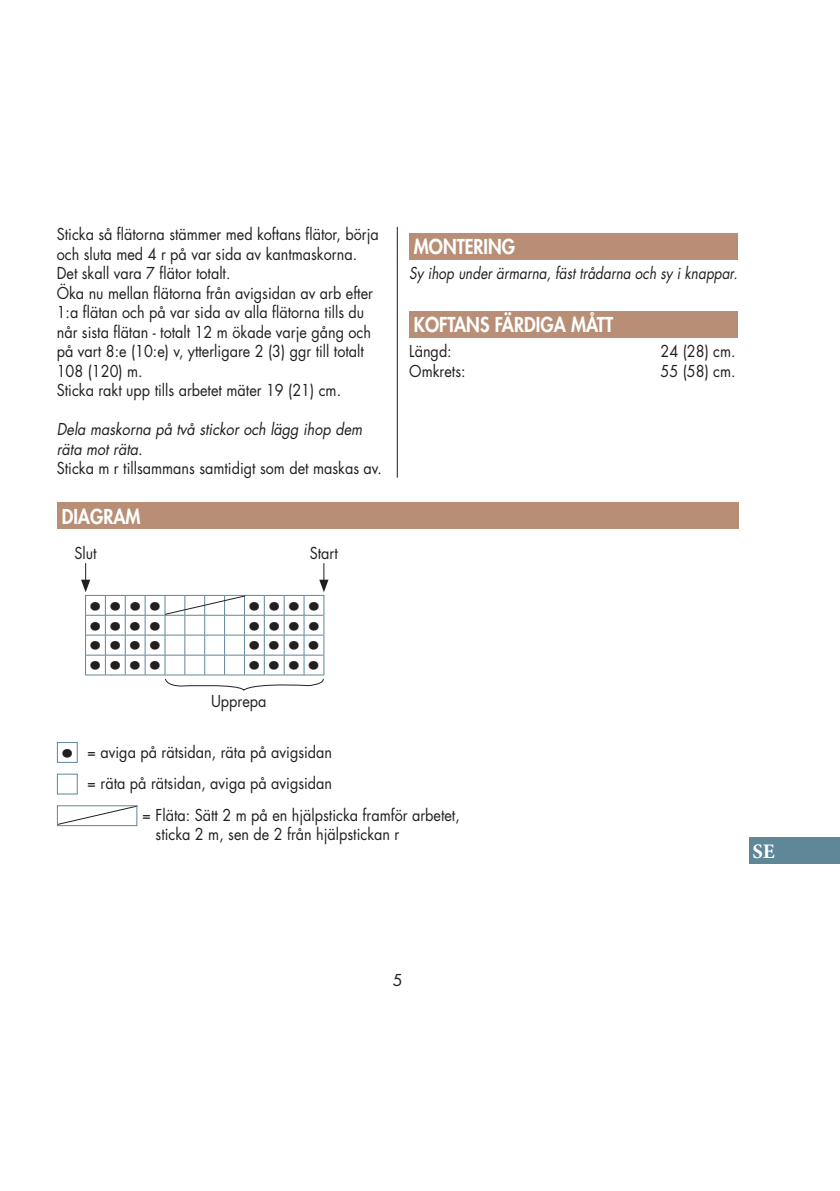
<style>
.page{position:relative;width:840px;height:1191px;background:#fff}
.page>*{position:absolute;margin:0;border:0;box-sizing:border-box;transform-origin:0 0}
.t1{font:23px "Futura Std";color:#231f20;scale:1.1 1}
.t2{font:700 20.6px "Minion Pro";color:#fff}
.t3{font:800 20px "Futura Std";color:#fff;scale:.9 1}
.t4{font:16px/19.6px "Futura Std";color:#231f20;scale:.9 1}
.t5{font:italic 16px/19.6px "Futura Std";color:#231f20;scale:.9 1}
.t6{font:italic 16px "Futura Std";color:#231f20;scale:.85 1}
.t7{font:16px "Futura Std";color:#231f20}
</style>
<div class="page">
<div style="left:748px;top:837px;width:91px;height:27px;background:#5f8798"></div>
<div style="left:57px;top:502px;width:680px;height:27px;background:#b88e76"></div>
<svg style="left:56px;top:805px;width:82px;height:20px"></svg>
<div style="left:57px;top:742px;width:20px;height:20px;border:1px solid #5f8798"></div>
<div style="left:57px;top:774px;width:20px;height:20px;border:1px solid #5f8798"></div>
<div style="left:57px;top:805px;width:80px;height:21px;border:1px solid #5f8798"></div>
<div style="left:409px;top:233px;width:328px;height:26px;background:#b88e76"></div>
<div style="left:409px;top:311px;width:328px;height:26px;background:#b88e76"></div>
<svg style="left:81px;top:563px;width:247px;height:128px"></svg>
<hr style="left:397px;top:227px;width:1px;height:251px;background:#231f20">
<p class="t4" style="left:57px;top:224px;width:359px">Sticka så flätorna stämmer med koftans flätor, börja och sluta med 4 r på var sida av kantmaskorna.<br>Det skall vara 7 flätor totalt.<br>Öka nu mellan flätorna från avigsidan av arb efter 1:a flätan och på var sida av alla flätorna tills du når sista flätan - totalt 12 m ökade varje gång och på vart 8:e (10:e) v, ytterligare 2 (3) ggr till totalt 108 (120) m.<br>Sticka rakt upp tills arbetet mäter 19 (21) cm.</p>
<p class="t5" style="left:57px;top:420px;width:341px">Dela maskorna på två stickor och lägg ihop dem räta mot räta.</p>
<p class="t4" style="left:57px;top:459px;width:362px">Sticka m r tillsammans samtidigt som det maskas av.</p>
<p class="t3" style="left:62px;top:503px;width:89px">DIAGRAM</p>
<p class="t4" style="left:74px;top:543px;width:26px">Slut</p>
<p class="t4" style="left:309px;top:543px;width:33px">Start</p>
<h1 class="t1" style="left:88px;top:591px;width:69px">••••</h1>
<h1 class="t1" style="left:247px;top:591px;width:69px">••••</h1>
<h1 class="t1" style="left:88px;top:611px;width:69px">••••</h1>
<h1 class="t1" style="left:247px;top:611px;width:69px">••••</h1>
<h1 class="t1" style="left:88px;top:631px;width:69px">••••</h1>
<h1 class="t1" style="left:246px;top:631px;width:69px">••••</h1>
<h1 class="t1" style="left:88px;top:651px;width:69px">••••</h1>
<h1 class="t1" style="left:246px;top:651px;width:69px">••••</h1>
<p class="t4" style="left:211px;top:691px;width:63px">Upprepa</p>
<p class="t3" style="left:413px;top:234px;width:114px">MONTERING</p>
<p class="t6" style="left:409px;top:263px;width:387px">Sy ihop under ärmarna, fäst trådarna och sy i knappar.</p>
<p class="t3" style="left:413px;top:312px;width:223px">KOFTANS FÄRDIGA MÅTT</p>
<p class="t4" style="left:409px;top:341px;width:49px">Längd:</p>
<p class="t4" style="left:660px;top:341px;width:85px">24 (28) cm.</p>
<p class="t4" style="left:409px;top:361px;width:64px">Omkrets:</p>
<p class="t4" style="left:660px;top:361px;width:85px">55 (58) cm.</p>
<h1 class="t1" style="left:60px;top:738px;width:15px">•</h1>
<p class="t4" style="left:87px;top:742px;width:273px">= aviga på rätsidan, räta på avigsidan</p>
<p class="t4" style="left:87px;top:773px;width:273px">= räta på rätsidan, aviga på avigsidan</p>
<p class="t4" style="left:142px;top:805px;width:354px">= Fläta: Sätt 2 m på en hjälpsticka framför arbetet,</p>
<p class="t4" style="left:155px;top:824px;width:272px">sticka 2 m, sen de 2 från hjälpstickan r</p>
<p class="t2" style="left:752px;top:837px;width:24px">SE</p>
<p class="t7" style="left:392px;top:969px;width:11px">5</p>
</div>
